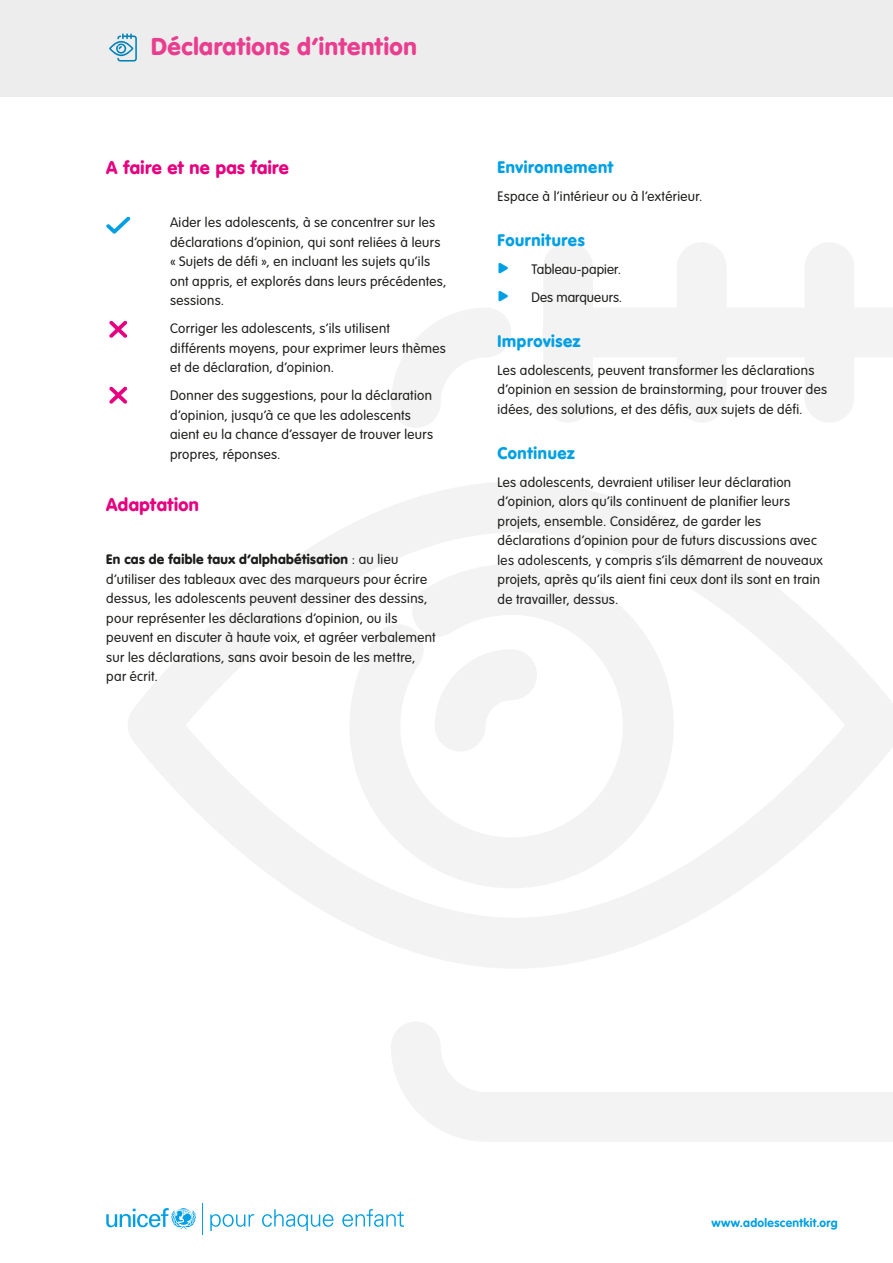
<style>
.page{position:relative;width:893px;height:1263px;background:#fff}
.page>*{position:absolute;margin:0;border:0;box-sizing:border-box;transform-origin:0 0}
.t1{font:900 24px "VAG Rounded";letter-spacing:.025em;color:#e93e8f}
.t2{font:900 18px "VAG Rounded";letter-spacing:.02em;color:#e6007e}
.t3{font:900 16.5px "VAG Rounded";letter-spacing:.035em;color:#009fe3}
.t4{font:300 13.5px/19.5px "VAG Rounded";letter-spacing:.025em;color:#1d1d1b}
.t5{font:300 13.5px "VAG Rounded";letter-spacing:.005em;color:#1d1d1b}
.t6{font:700 12px "VAG Rounded";letter-spacing:.03em;color:#009fe3}
.s1{font-weight:900}
.s2{color:#009fe3}
</style>
<div class="page">
<svg style="left:106px;top:1208px;width:90px;height:21px"></svg>
<hr style="left:202px;top:1203px;width:1px;height:32px;background:#009fe3">
<svg style="left:210px;top:1214px;width:44px;height:17px"></svg>
<svg style="left:262px;top:1209px;width:71px;height:22px"></svg>
<svg style="left:342px;top:1209px;width:62px;height:18px"></svg>
<svg style="left:391px;top:308px;width:502px;height:833px"></svg>
<div style="left:677px;top:242px;width:50px;height:181px;background:#f3f3f3;border-radius:25px"></div>
<div style="left:804px;top:242px;width:50px;height:181px;background:#f3f3f3;border-radius:25px"></div>
<div style="left:543px;top:242px;width:50px;height:181px;background:#f3f3f3;border-radius:25px"></div>
<svg style="left:128px;top:482px;width:765px;height:487px"></svg>
<svg style="left:349px;top:564px;width:325px;height:324px"></svg>
<svg style="left:435px;top:649px;width:102px;height:102px"></svg>
<div style="left:0;top:0;width:893px;height:97px;background:#ededed"></div>
<svg style="left:109px;top:33px;width:28px;height:29px"></svg>
<svg style="left:109px;top:387px;width:18px;height:17px"></svg>
<svg style="left:106px;top:217px;width:24px;height:17px"></svg>
<svg style="left:109px;top:321px;width:18px;height:17px"></svg>
<h1 class="t1" style="left:151px;top:32px;width:267px">Déclarations d’intention</h1>
<h2 class="t2" style="left:106px;top:157px;width:184px">A faire et ne pas faire</h2>
<p class="t4" style="left:170px;top:213px;width:278px">Aider les adolescents, à se concentrer sur les déclarations d’opinion, qui sont reliées à leurs « Sujets de défi », en incluant les sujets qu’ils ont appris, et explorés dans leurs précédentes, sessions.</p>
<p class="t4" style="left:170px;top:319px;width:277px">Corriger les adolescents, s’ils utilisent différents moyens, pour exprimer leurs thèmes et de déclaration, d’opinion.</p>
<p class="t4" style="left:170px;top:386px;width:264px">Donner des suggestions, pour la déclaration d’opinion, jusqu’à ce que les adolescents aient eu la chance d’essayer de trouver leurs propres, réponses.</p>
<h2 class="t2" style="left:106px;top:493px;width:94px">Adaptation</h2>
<p class="t4" style="left:106px;top:550px;width:331px"><span class="s1">En cas de faible taux d’alphabétisation</span> : au lieu d’utiliser des tableaux avec des marqueurs pour écrire dessus, les adolescents peuvent dessiner des dessins, pour représenter les déclarations d’opinion, ou ils peuvent en discuter à haute voix, et agréer verbalement sur les déclarations, sans avoir besoin de les mettre, par écrit.</p>
<p class="t3" style="left:497px;top:157px;width:117px">Environnement</p>
<p class="t4" style="left:497px;top:187px;width:207px">Espace à l’intérieur ou à l’extérieur.</p>
<p class="t3" style="left:497px;top:230px;width:89px">Fournitures</p>
<p class="t5" style="left:497px;top:261px;width:125px"><span class="s2">•</span> Tableau-papier.</p>
<p class="t5" style="left:497px;top:289px;width:126px"><span class="s2">•</span> Des marqueurs.</p>
<p class="t3" style="left:497px;top:331px;width:84px">Improvisez</p>
<p class="t4" style="left:497px;top:361px;width:331px">Les adolescents, peuvent transformer les déclarations d’opinion en session de brainstorming, pour trouver des idées, des solutions, et des défis, aux sujets de défi.</p>
<p class="t3" style="left:497px;top:443px;width:79px">Continuez</p>
<p class="t4" style="left:497px;top:473px;width:327px">Les adolescents, devraient utiliser leur déclaration d’opinion, alors qu’ils continuent de planifier leurs projets, ensemble. Considérez, de garder les déclarations d’opinion pour de futurs discussions avec les adolescents, y compris s’ils démarrent de nouveaux projets, après qu’ils aient fini ceux dont ils sont en train de travailler, dessus.</p>
<p class="t6" style="left:711px;top:1215px;width:128px">www.adolescentkit.org</p>
</div>
